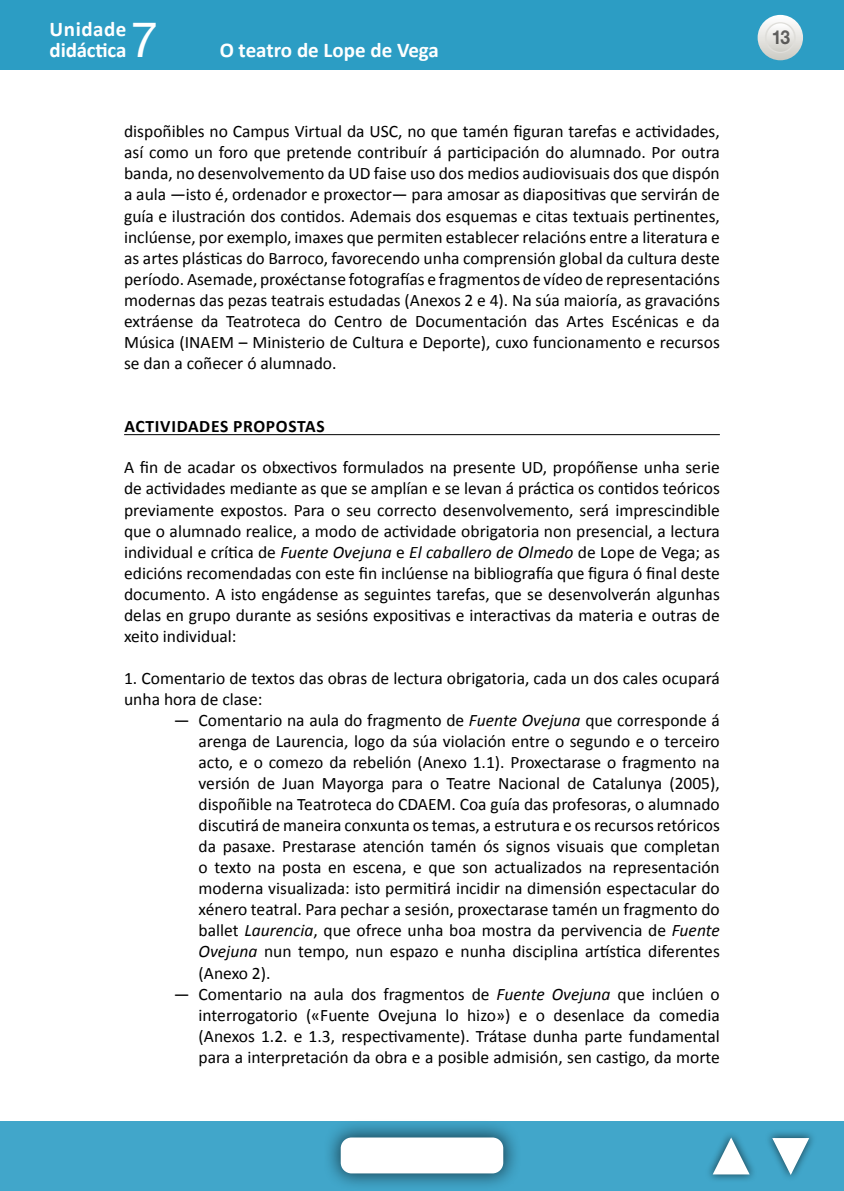
<style>
.page{position:relative;width:844px;height:1191px;background:#fff}
.page>*{position:absolute;margin:0;border:0;box-sizing:border-box;transform-origin:0 0}
.t1{font:49px "Helvetica Neue LT Std";color:#fff}
.t2{font:700 21px/21px "Calibri";color:#fff}
.t3{font:700 19.25px "Helvetica Neue LT Std";color:#000;scale:.9 1}
.TEXTO{font:17.5px/21px "Calibri";color:#000;text-align:justify}
.TXTO{font:17.5px/21px "Calibri";color:#000;text-align:justify}
.TXTO_sin_SANGRE{font:17.5px/21px "Calibri";color:#000;text-align:justify}
._0º_Epigrafe{font:700 17.5px "Calibri";letter-spacing:.04em;color:#000}
.s1{font-style:italic}
</style>
<div class="page">
<div style="left:0;top:1121px;width:843px;height:70px;background:#41a6ca"></div>
<div style="left:322px;top:1119px;width:199px;height:72px;background:#000;opacity:.6"></div>
<div style="left:340px;top:1137px;width:163px;height:36px;background:#fff;border-radius:11px"></div>
<div style="left:704px;top:1130px;width:53px;height:53px;background:#000;opacity:.6"></div>
<svg style="left:711px;top:1137px;width:39px;height:38px"></svg>
<div style="left:764px;top:1129px;width:52px;height:53px;background:#000;opacity:.6"></div>
<svg style="left:770px;top:1137px;width:40px;height:38px"></svg>
<div style="left:0;top:0;width:843px;height:69px;background:#2c9dc4"></div>
<svg style="left:757px;top:15px;width:45px;height:45px"></svg>
<svg style="left:765px;top:23px;width:29px;height:29px"></svg>
<div style="left:764px;top:22px;width:31px;height:31px;border:1px solid #dfdeda;border-radius:50%"></div>
<hr style="left:124px;top:434px;width:595px;height:1px;background:#000">
<p class="t2" style="left:50px;top:19px;width:78px">Unidade didáctica</p>
<h1 class="t1" style="left:131px;top:11px;width:29px">7</h1>
<p class="t2" style="left:220px;top:40px;width:221px">O teatro de Lope de Vega</p>
<p class="TXTO" style="left:124px;top:121px;width:597px">dispoñibles no Campus Virtual da USC, no que tamén figuran tarefas e actividades, así como un foro que pretende contribuír á participación do alumnado. Por outra banda, no desenvolvemento da UD faise uso dos medios audiovisuais dos que dispón a aula —isto é, ordenador e proxector— para amosar as diapositivas que servirán de guía e ilustración dos contidos. Ademais dos esquemas e citas textuais pertinentes, inclúense, por exemplo, imaxes que permiten establecer relacións entre a literatura e as artes plásticas do Barroco, favorecendo unha comprensión global da cultura deste período. Asemade, proxéctanse fotografías e fragmentos de vídeo de representacións modernas das pezas teatrais estudadas (Anexos 2 e 4). Na súa maioría, as gravacións extráense da Teatroteca do Centro de Documentación das Artes Escénicas e da Música (INAEM – Ministerio de Cultura e Deporte), cuxo funcionamento e recursos se dan a coñecer ó alumnado.</p>
<p class="_0º_Epigrafe" style="left:124px;top:415px;width:202px">ACTIVIDADES PROPOSTAS</p>
<p class="TXTO_sin_SANGRE" style="left:124px;top:457px;width:597px">A fin de acadar os obxectivos formulados na presente UD, propóñense unha serie de actividades mediante as que se amplían e se levan á práctica os contidos teóricos previamente expostos. Para o seu correcto desenvolvemento, será imprescindible que o alumnado realice, a modo de actividade obrigatoria non presencial, a lectura individual e crítica de <span class="s1">Fuente Ovejuna</span> e <span class="s1">El caballero de Olmedo</span> de Lope de Vega; as edicións recomendadas con este fin inclúense na bibliografía que figura ó final deste documento. A isto engádense as seguintes tarefas, que se desenvolverán algunhas delas en grupo durante as sesións expositivas e interactivas da materia e outras de xeito individual:</p>
<p class="TXTO_sin_SANGRE" style="left:124px;top:668px;width:597px">1. Comentario de textos das obras de lectura obrigatoria, cada un dos cales ocupará unha hora de clase:</p>
<p class="TEXTO" style="left:198px;top:710px;width:522px;text-indent:-25px">— Comentario na aula do fragmento de <span class="s1">Fuente Ovejuna</span> que corresponde á arenga de Laurencia, logo da súa violación entre o segundo e o terceiro acto, e o comezo da rebelión (Anexo 1.1). Proxectarase o fragmento na versión de Juan Mayorga para o Teatre Nacional de Catalunya (2005), dispoñible na Teatroteca do CDAEM. Coa guía das profesoras, o alumnado discutirá de maneira conxunta os temas, a estrutura e os recursos retóricos da pasaxe. Prestarase atención tamén ós signos visuais que completan o texto na posta en escena, e que son actualizados na representación moderna visualizada: isto permitirá incidir na dimensión espectacular do xénero teatral. Para pechar a sesión, proxectarase tamén un fragmento do ballet <span class="s1">Laurencia</span>, que ofrece unha boa mostra da pervivencia de <span class="s1">Fuente Ovejuna</span> nun tempo, nun espazo e nunha disciplina artística diferentes (Anexo 2).</p>
<p class="TEXTO" style="left:198px;top:983px;width:522px;text-indent:-25px">— Comentario na aula dos fragmentos de <span class="s1">Fuente Ovejuna</span> que inclúen o interrogatorio («Fuente Ovejuna lo hizo») e o desenlace da comedia (Anexos 1.2. e 1.3, respectivamente). Trátase dunha parte fundamental para a interpretación da obra e a posible admisión, sen castigo, da morte</p>
<p class="t3" style="left:770px;top:26px;width:23px">13</p>
</div>
